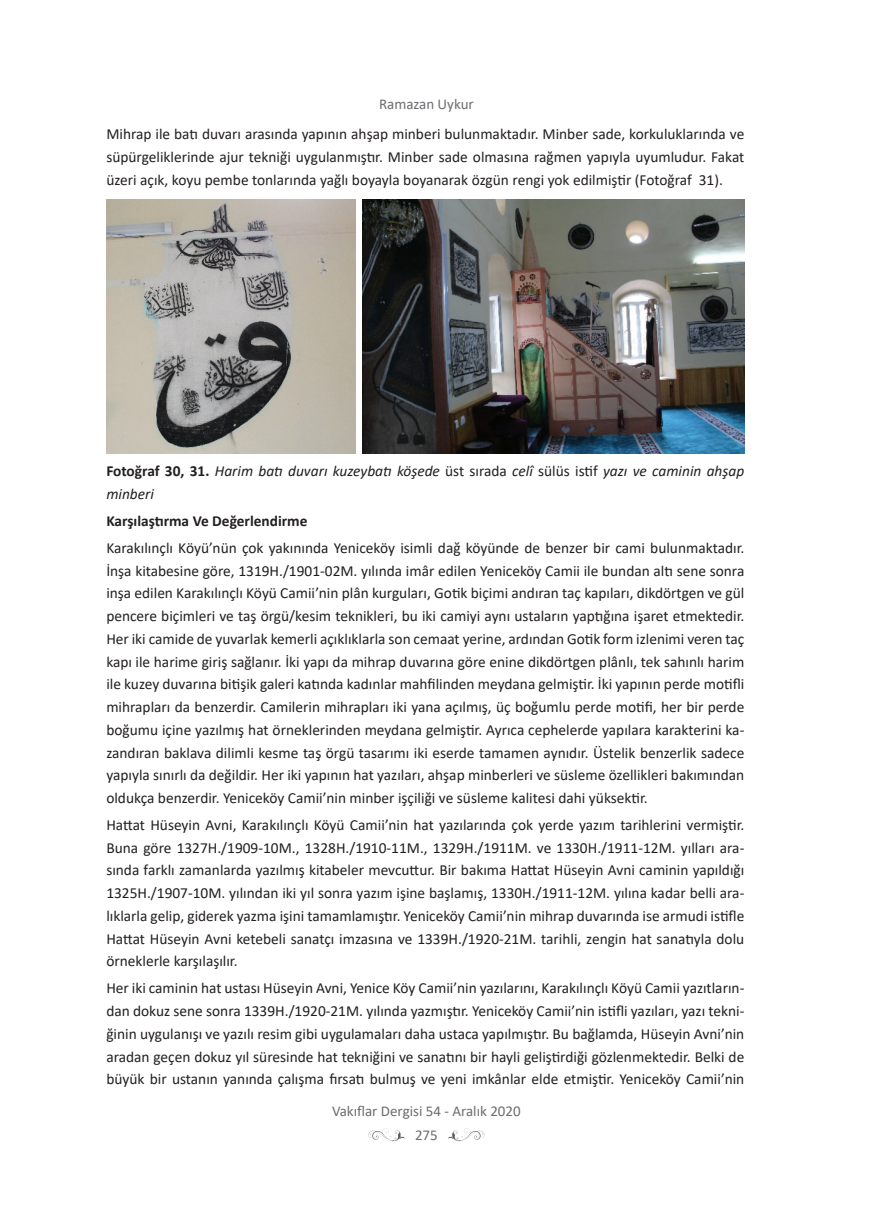
<style>
.page{position:relative;width:872px;height:1212px;background:#fff}
.page>*{position:absolute;margin:0;border:0;box-sizing:border-box;transform-origin:0 0}
.t1{font:15.3px/22.6px "Calibri";color:#231f20;text-align:justify}
.t2{font:italic 15.3px/22.6px "Calibri";color:#231f20}
.t3{font:700 15.3px "Calibri";color:#231f20}
.t4{font:15px/24px "Calibri";color:#6c6d70;text-align:center}
.s1{font-weight:700;font-style:normal}
.s2{font-style:normal}
</style>
<div class="page">
<svg style="left:368px;top:1128px;width:37px;height:14px"></svg>
<svg style="left:448px;top:1128px;width:37px;height:14px"></svg>
<img style="left:106px;top:199px;width:249px;height:255px">
<img style="left:362px;top:199px;width:382px;height:255px">
<p class="t4" style="left:379px;top:92px;width:96px">Ramazan Uykur</p>
<p class="t1" style="left:106px;top:122px;width:639px">Mihrap ile batı duvarı arasında yapının ahşap minberi bulunmaktadır. Minber sade, korkuluklarında ve süpürgeliklerinde ajur tekniği uygulanmıştır. Minber sade olmasına rağmen yapıyla uyumludur. Fakat üzeri açık, koyu pembe tonlarında yağlı boyayla boyanarak özgün rengi yok edilmiştir (Fotoğraf 31).</p>
<p class="t2" style="left:106px;top:459px;width:639px"><span class="s1">Fotoğraf 30, 31.</span> Harim batı duvarı kuzeybatı köşede <span class="s2">üst sırada</span> celî <span class="s2">sülüs istif</span> yazı ve caminin ahşap minberi</p>
<p class="t3" style="left:106px;top:510px;width:203px">Karşılaştırma Ve Değerlendirme</p>
<p class="t1" style="left:106px;top:536px;width:639px">Karakılınçlı Köyü’nün çok yakınında Yeniceköy isimli dağ köyünde de benzer bir cami bulunmaktadır.<br>İnşa kitabesine göre, 1319H./1901-02M. yılında imâr edilen Yeniceköy Camii ile bundan altı sene sonra inşa edilen Karakılınçlı Köyü Camii’nin plân kurguları, Gotik biçimi andıran taç kapıları, dikdörtgen ve gül pencere biçimleri ve taş örgü/kesim teknikleri, bu iki camiyi aynı ustaların yaptığına işaret etmektedir.<br>Her iki camide de yuvarlak kemerli açıklıklarla son cemaat yerine, ardından Gotik form izlenimi veren taç kapı ile harime giriş sağlanır. İki yapı da mihrap duvarına göre enine dikdörtgen plânlı, tek sahınlı harim ile kuzey duvarına bitişik galeri katında kadınlar mahfilinden meydana gelmiştir. İki yapının perde motifli mihrapları da benzerdir. Camilerin mihrapları iki yana açılmış, üç boğumlu perde motifi, her bir perde boğumu içine yazılmış hat örneklerinden meydana gelmiştir. Ayrıca cephelerde yapılara karakterini ka&shy;zandıran baklava dilimli kesme taş örgü tasarımı iki eserde tamamen aynıdır. Üstelik benzerlik sadece yapıyla sınırlı da değildir. Her iki yapının hat yazıları, ahşap minberleri ve süsleme özellikleri bakımından oldukça benzerdir. Yeniceköy Camii’nin minber işçiliği ve süsleme kalitesi dahi yüksektir.</p>
<p class="t1" style="left:106px;top:813px;width:639px">Hattat Hüseyin Avni, Karakılınçlı Köyü Camii’nin hat yazılarında çok yerde yazım tarihlerini vermiştir.<br>Buna göre 1327H./1909-10M., 1328H./1910-11M., 1329H./1911M. ve 1330H./1911-12M. yılları ara&shy;sında farklı zamanlarda yazılmış kitabeler mevcuttur. Bir bakıma Hattat Hüseyin Avni caminin yapıldığı 1325H./1907-10M. yılından iki yıl sonra yazım işine başlamış, 1330H./1911-12M. yılına kadar belli ara&shy;lıklarla gelip, giderek yazma işini tamamlamıştır. Yeniceköy Camii’nin mihrap duvarında ise armudi istifle Hattat Hüseyin Avni ketebeli sanatçı imzasına ve 1339H./1920-21M. tarihli, zengin hat sanatıyla dolu örneklerle karşılaşılır.</p>
<p class="t1" style="left:106px;top:976px;width:639px">Her iki caminin hat ustası Hüseyin Avni, Yenice Köy Camii’nin yazılarını, Karakılınçlı Köyü Camii yazıtların&shy;dan dokuz sene sonra 1339H./1920-21M. yılında yazmıştır. Yeniceköy Camii’nin istifli yazıları, yazı tekni&shy;ğinin uygulanışı ve yazılı resim gibi uygulamaları daha ustaca yapılmıştır. Bu bağlamda, Hüseyin Avni’nin aradan geçen dokuz yıl süresinde hat tekniğini ve sanatını bir hayli geliştirdiği gözlenmektedir. Belki de büyük bir ustanın yanında çalışma fırsatı bulmuş ve yeni imkânlar elde etmiştir. Yeniceköy Camii’nin</p>
<p class="t4" style="left:332px;top:1098px;width:190px">Vakıflar Dergisi 54 - Aralık 2020<br>275</p>
</div>
